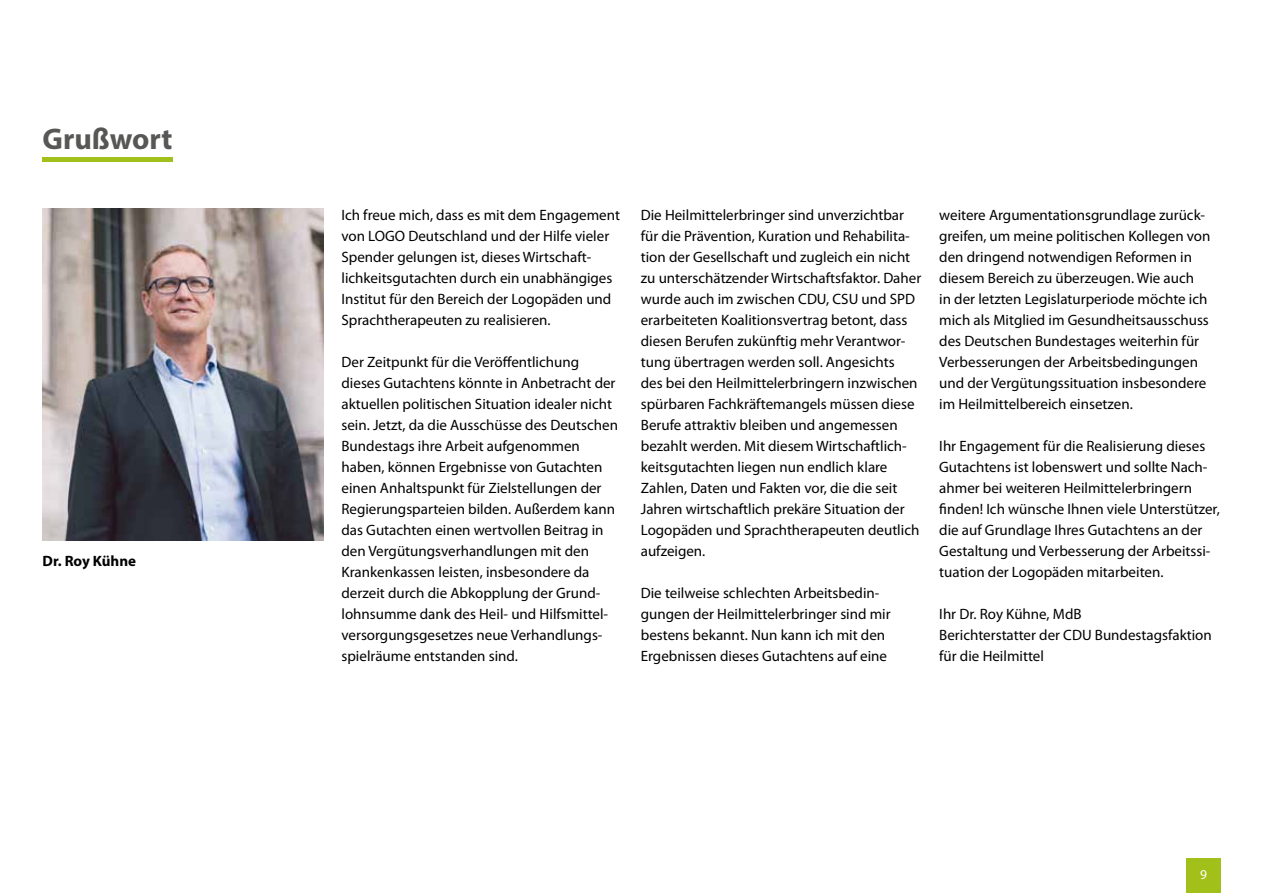
<style>
.page{position:relative;width:1263px;height:893px;background:#fff}
.page>*{position:absolute;margin:0;border:0;box-sizing:border-box;transform-origin:0 0}
.t1{font:700 30px "Myriad Pro";color:#575756}
.t2{font:15px/21px "Myriad Pro";color:#000}
.t3{font:700 15px "Myriad Pro";color:#000}
.t4{font:13.5px "Myriad Pro";color:#fff}
</style>
<div class="page">
<div style="left:1186px;top:859px;width:34px;height:34px;background:#a2c01a"></div>
<img style="left:43px;top:208px;width:280px;height:332px">
<div style="left:43px;top:157px;width:130px;height:5px;background:#a2c01a"></div>
<h1 class="t1" style="left:43px;top:119px;width:132px">Grußwort</h1>
<p class="t3" style="left:43px;top:551px;width:95px">Dr. Roy Kühne</p>
<p class="t2" style="left:341px;top:204px;width:280px">Ich freue mich, dass es mit dem Engagement von LOGO Deutschland und der Hilfe vieler Spender gelungen ist, dieses Wirtschaft&shy;lichkeitsgutachten durch ein unabhängiges Institut für den Bereich der Logopäden und Sprachtherapeuten zu realisieren.</p>
<p class="t2" style="left:341px;top:351px;width:278px">Der Zeitpunkt für die Veröffentlichung dieses Gutachtens könnte in Anbetracht der aktuellen politischen Situation idealer nicht sein. Jetzt, da die Ausschüsse des Deutschen Bundestags ihre Arbeit aufgenommen haben, können Ergebnisse von Gutachten einen Anhaltspunkt für Zielstellungen der Regierungsparteien bilden. Außerdem kann das Gutachten einen wertvollen Beitrag in den Vergütungsverhandlungen mit den Krankenkassen leisten, insbesondere da derzeit durch die Abkopplung der Grund&shy;lohnsumme dank des Heil- und Hilfsmittel&shy;versorgungsgesetzes neue Verhandlungs&shy;spielräume entstanden sind.</p>
<p class="t2" style="left:641px;top:204px;width:282px">Die Heilmittelerbringer sind unverzichtbar für die Prävention, Kuration und Rehabilita&shy;tion der Gesellschaft und zugleich ein nicht zu unterschätzender Wirtschaftsfaktor. Daher wurde auch im zwischen CDU, CSU und SPD erarbeiteten Koalitionsvertrag betont, dass diesen Berufen zukünftig mehr Verantwor&shy;tung übertragen werden soll. Angesichts<br>des bei den Heilmittelerbringern inzwischen spürbaren Fachkräftemangels müssen diese Berufe attraktiv bleiben und angemessen bezahlt werden. Mit diesem Wirtschaftlich&shy;keitsgutachten liegen nun endlich klare Zahlen, Daten und Fakten vor, die die seit Jahren wirtschaftlich prekäre Situation der Logopäden und Sprachtherapeuten deutlich aufzeigen.</p>
<p class="t2" style="left:641px;top:582px;width:251px">Die teilweise schlechten Arbeitsbedin&shy;gungen der Heilmittelerbringer sind mir bestens bekannt. Nun kann ich mit den Ergebnissen dieses Gutachtens auf eine</p>
<p class="t2" style="left:939px;top:204px;width:273px">weitere Argumentationsgrundlage zurück&shy;greifen, um meine politischen Kollegen von den dringend notwendigen Reformen in diesem Bereich zu überzeugen. Wie auch<br>in der letzten Legislaturperiode möchte ich mich als Mitglied im Gesundheitsausschuss des Deutschen Bundestages weiterhin für Verbesserungen der Arbeitsbedingungen und der Vergütungssituation insbesondere im Heilmittelbereich einsetzen.</p>
<p class="t2" style="left:939px;top:435px;width:282px">Ihr Engagement für die Realisierung dieses Gutachtens ist lobenswert und sollte Nach&shy;ahmer bei weiteren Heilmittelerbringern finden! Ich wünsche Ihnen viele Unterstützer, die auf Grundlage Ihres Gutachtens an der Gestaltung und Verbesserung der Arbeitssi&shy;tuation der Logopäden mitarbeiten.</p>
<p class="t2" style="left:939px;top:603px;width:274px">Ihr Dr. Roy Kühne, MdB<br>Berichterstatter der CDU Bundestagsfaktion für die Heilmittel</p>
<p class="t4" style="left:1200px;top:866px;width:8px">9</p>
</div>
